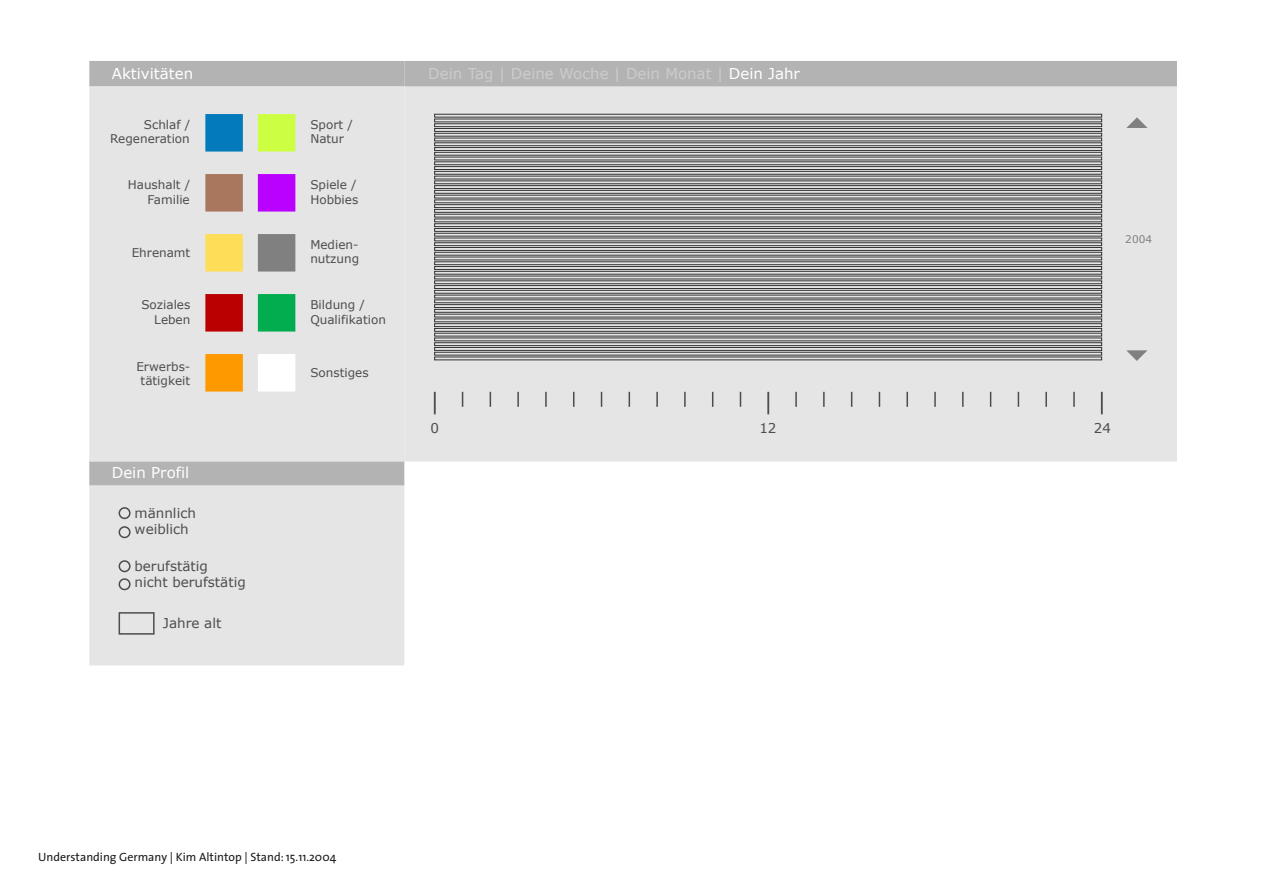
<style>
.page{position:relative;width:1263px;height:893px;background:#fff}
.page>*{position:absolute;margin:0;border:0;box-sizing:border-box;transform-origin:0 0}
.t1{font:15px "Verdana";color:#ccc}
.t2{font:15px "Verdana";color:#fff}
.t3{font:13.5px/16.2px "Verdana";color:#4d4d4d}
.t4{font:12px/14.4px "Verdana";color:#4d4d4d}
.t5{font:12px "The Sans 5";color:#1b1b1f}
.t6{font:10.5px "Verdana";color:#808080}
.s1{color:#fff}
</style>
<div class="page">
<div style="left:89px;top:485px;width:315px;height:180px;background:#e5e5e5"></div>
<div style="left:119px;top:507px;width:12px;height:12px;border:2px solid #4d4d4d;border-radius:50%"></div>
<div style="left:119px;top:526px;width:12px;height:12px;border:2px solid #4d4d4d;border-radius:50%"></div>
<div style="left:89px;top:460px;width:315px;height:25px;background:#b3b3b3"></div>
<div style="left:119px;top:560px;width:12px;height:12px;border:2px solid #4d4d4d;border-radius:50%"></div>
<div style="left:119px;top:578px;width:12px;height:12px;border:2px solid #4d4d4d;border-radius:50%"></div>
<div style="left:119px;top:612px;width:36px;height:23px;border:2px solid #4d4d4d"></div>
<div style="left:89px;top:61px;width:315px;height:25px;background:#b3b3b3"></div>
<div style="left:89px;top:87px;width:315px;height:375px;background:#e5e5e5"></div>
<div style="left:205px;top:294px;width:38px;height:38px;background:#ba0000"></div>
<div style="left:258px;top:114px;width:37px;height:38px;background:#ccff42"></div>
<div style="left:205px;top:354px;width:38px;height:38px;background:#f90"></div>
<div style="left:205px;top:114px;width:38px;height:38px;background:#027abb"></div>
<div style="left:258px;top:174px;width:37px;height:38px;background:#ba00ff"></div>
<div style="left:258px;top:234px;width:37px;height:38px;background:#808080"></div>
<div style="left:258px;top:294px;width:37px;height:38px;background:#01ad4e"></div>
<div style="left:205px;top:174px;width:38px;height:38px;background:#a9775d"></div>
<div style="left:205px;top:234px;width:38px;height:38px;background:#fede58"></div>
<div style="left:258px;top:354px;width:37px;height:38px;background:#fff"></div>
<svg style="left:404px;top:86px;width:773px;height:375px;background:#c6c6c6"></svg>
<div style="left:404px;top:61px;width:773px;height:25px;background:#b3b3b3"></div>
<div style="left:434px;top:114px;width:668px;height:3px;border:1px solid #333"></div>
<div style="left:434px;top:124px;width:668px;height:3px;border:1px solid #333"></div>
<div style="left:434px;top:128px;width:668px;height:4px;border:1px solid #333"></div>
<div style="left:434px;top:133px;width:668px;height:3px;border:1px solid #333"></div>
<div style="left:434px;top:143px;width:668px;height:3px;border:1px solid #333"></div>
<div style="left:434px;top:147px;width:668px;height:4px;border:1px solid #333"></div>
<div style="left:434px;top:152px;width:668px;height:3px;border:1px solid #333"></div>
<div style="left:434px;top:162px;width:668px;height:3px;border:1px solid #333"></div>
<div style="left:434px;top:166px;width:668px;height:4px;border:1px solid #333"></div>
<div style="left:434px;top:171px;width:668px;height:3px;border:1px solid #333"></div>
<div style="left:434px;top:181px;width:668px;height:3px;border:1px solid #333"></div>
<div style="left:434px;top:185px;width:668px;height:4px;border:1px solid #333"></div>
<div style="left:434px;top:190px;width:668px;height:3px;border:1px solid #333"></div>
<div style="left:434px;top:200px;width:668px;height:3px;border:1px solid #333"></div>
<div style="left:434px;top:204px;width:668px;height:4px;border:1px solid #333"></div>
<div style="left:434px;top:209px;width:668px;height:3px;border:1px solid #333"></div>
<div style="left:434px;top:214px;width:668px;height:3px;border:1px solid #333"></div>
<div style="left:434px;top:224px;width:668px;height:3px;border:1px solid #333"></div>
<div style="left:434px;top:228px;width:668px;height:4px;border:1px solid #333"></div>
<div style="left:434px;top:233px;width:668px;height:3px;border:1px solid #333"></div>
<div style="left:434px;top:243px;width:668px;height:3px;border:1px solid #333"></div>
<div style="left:434px;top:247px;width:668px;height:4px;border:1px solid #333"></div>
<div style="left:434px;top:252px;width:668px;height:3px;border:1px solid #333"></div>
<div style="left:434px;top:262px;width:668px;height:3px;border:1px solid #333"></div>
<div style="left:434px;top:266px;width:668px;height:4px;border:1px solid #333"></div>
<div style="left:434px;top:271px;width:668px;height:3px;border:1px solid #333"></div>
<div style="left:434px;top:281px;width:668px;height:3px;border:1px solid #333"></div>
<div style="left:434px;top:285px;width:668px;height:4px;border:1px solid #333"></div>
<div style="left:434px;top:290px;width:668px;height:3px;border:1px solid #333"></div>
<div style="left:434px;top:300px;width:668px;height:3px;border:1px solid #333"></div>
<div style="left:434px;top:304px;width:668px;height:4px;border:1px solid #333"></div>
<div style="left:434px;top:309px;width:668px;height:3px;border:1px solid #333"></div>
<div style="left:434px;top:319px;width:668px;height:3px;border:1px solid #333"></div>
<div style="left:434px;top:323px;width:668px;height:4px;border:1px solid #333"></div>
<div style="left:434px;top:328px;width:668px;height:3px;border:1px solid #333"></div>
<div style="left:434px;top:333px;width:668px;height:3px;border:1px solid #333"></div>
<div style="left:434px;top:343px;width:668px;height:3px;border:1px solid #333"></div>
<div style="left:434px;top:347px;width:668px;height:4px;border:1px solid #333"></div>
<div style="left:434px;top:352px;width:668px;height:3px;border:1px solid #333"></div>
<svg style="left:1126px;top:117px;width:21px;height:11px"></svg>
<svg style="left:1126px;top:350px;width:21px;height:11px"></svg>
<svg style="left:433px;top:390px;width:4px;height:26px"></svg>
<svg style="left:461px;top:390px;width:3px;height:18px"></svg>
<svg style="left:489px;top:390px;width:3px;height:18px"></svg>
<svg style="left:517px;top:390px;width:3px;height:18px"></svg>
<svg style="left:544px;top:390px;width:3px;height:18px"></svg>
<svg style="left:572px;top:390px;width:3px;height:18px"></svg>
<svg style="left:600px;top:390px;width:3px;height:18px"></svg>
<svg style="left:628px;top:390px;width:3px;height:18px"></svg>
<svg style="left:656px;top:390px;width:3px;height:18px"></svg>
<svg style="left:683px;top:390px;width:3px;height:18px"></svg>
<svg style="left:711px;top:390px;width:3px;height:18px"></svg>
<svg style="left:739px;top:390px;width:3px;height:18px"></svg>
<svg style="left:766px;top:390px;width:4px;height:26px"></svg>
<svg style="left:794px;top:390px;width:3px;height:18px"></svg>
<svg style="left:822px;top:390px;width:3px;height:18px"></svg>
<svg style="left:850px;top:390px;width:3px;height:18px"></svg>
<svg style="left:878px;top:390px;width:3px;height:18px"></svg>
<svg style="left:906px;top:390px;width:3px;height:18px"></svg>
<svg style="left:933px;top:390px;width:3px;height:18px"></svg>
<svg style="left:961px;top:390px;width:3px;height:18px"></svg>
<svg style="left:989px;top:390px;width:3px;height:18px"></svg>
<svg style="left:1017px;top:390px;width:3px;height:18px"></svg>
<svg style="left:1045px;top:390px;width:3px;height:18px"></svg>
<svg style="left:1072px;top:390px;width:3px;height:18px"></svg>
<svg style="left:1100px;top:390px;width:4px;height:26px"></svg>
<p class="t2" style="left:112px;top:64px;width:83px">Aktivitäten</p>
<p class="t4" style="left:110px;top:117px;width:82px;text-align:right">Schlaf /<br>Regeneration</p>
<p class="t4" style="left:128px;top:178px;width:64px;text-align:right">Haushalt /<br>Familie</p>
<p class="t4" style="left:132px;top:245px;width:60px">Ehrenamt</p>
<p class="t4" style="left:141px;top:297px;width:50px;text-align:right">Soziales<br>Leben</p>
<p class="t4" style="left:136px;top:359px;width:55px;text-align:center">Erwerbs&shy;tätigkeit</p>
<p class="t2" style="left:112px;top:463px;width:79px">Dein Profil</p>
<p class="t3" style="left:135px;top:505px;width:63px">männlich weiblich</p>
<p class="t3" style="left:135px;top:558px;width:113px">berufstätig<br>nicht berufstätig</p>
<p class="t3" style="left:163px;top:614px;width:60px">Jahre alt</p>
<p class="t4" style="left:310px;top:117px;width:44px">Sport /<br>Natur</p>
<p class="t4" style="left:310px;top:178px;width:49px">Spiele /<br>Hobbies</p>
<p class="t4" style="left:310px;top:237px;width:50px">Medien&shy;nutzung</p>
<p class="t4" style="left:310px;top:297px;width:77px">Bildung /<br>Qualifikation</p>
<p class="t4" style="left:310px;top:365px;width:60px">Sonstiges</p>
<p class="t1" style="left:428px;top:64px;width:373px">Dein Tag | Deine Woche | Dein Monat | <span class="s1">Dein Jahr</span></p>
<p class="t6" style="left:1125px;top:232px;width:28px">2004</p>
<p class="t3" style="left:430px;top:420px;width:10px">0</p>
<p class="t3" style="left:759px;top:420px;width:19px">12</p>
<p class="t3" style="left:1094px;top:420px;width:19px">24</p>
<p class="t5" style="left:38px;top:847px;width:299px">Understanding Germany | Kim Altintop | Stand: 15.11.2004</p>
</div>
